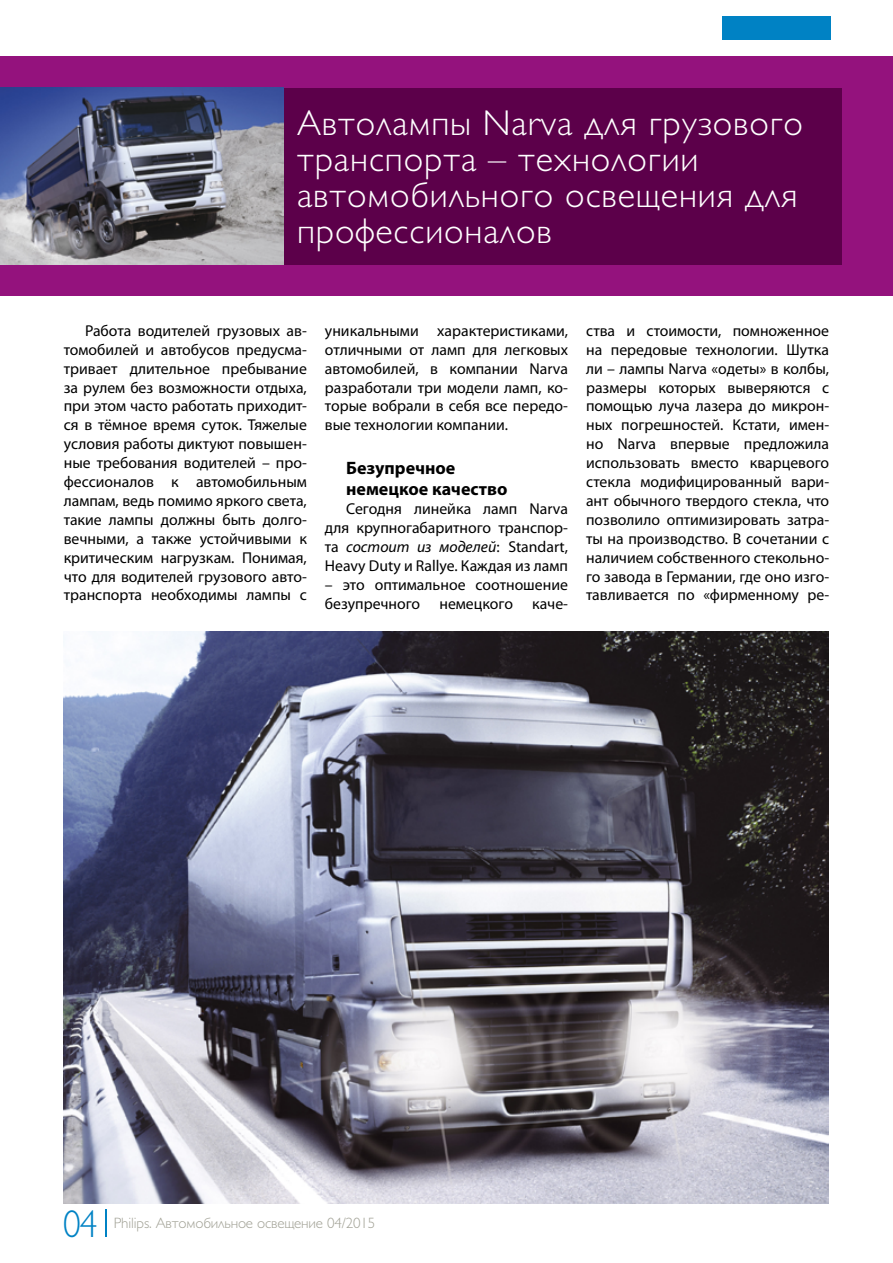
<style>
.page{position:relative;width:893px;height:1263px;background:#fff}
.page>*{position:absolute;margin:0;border:0;box-sizing:border-box;transform-origin:0 0}
.t1{font:300 38.85px "Gill Sans Cyr";color:#0082c4;scale:.91 1}
.t2{font:300 36px/36px "Gill Sans Cyr";letter-spacing:.025em;color:#fff}
.t3{font:700 18px/21.6px "Myriad Pro";color:#000}
.t4{font:15.75px/18.9px "Myriad Pro";color:#000;text-align:justify}
.t5{font:300 15px "Gill Sans Cyr";letter-spacing:-.01em;color:#a2a296}
.s1{font-style:italic}
</style>
<div class="page">
<div style="left:723px;top:17px;width:108px;height:23px;background:#0082c4"></div>
<hr style="left:105px;top:1209px;width:2px;height:27px;background:#0082c4">
<div style="left:0;top:56px;width:893px;height:240px;background:#94127d"></div>
<div style="left:219px;top:88px;width:623px;height:176px;background:#5c004a"></div>
<img style="left:0;top:87px;width:283px;height:177px">
<img style="left:64px;top:631px;width:764px;height:572px">
<h2 class="t2" style="left:297px;top:105px;width:508px">Автолампы Narva для грузового транспорта – технологии автомобильного освещения для профессионалов</h2>
<p class="t4" style="left:64px;top:321px;width:245px;text-indent:21px">Работа водителей грузовых ав&shy;томобилей и автобусов предусма&shy;тривает длительное пребывание за рулем без возможности отдыха, при этом часто работать приходит&shy;ся в тёмное время суток. Тяжелые условия работы диктуют повышен&shy;ные требования водителей – про&shy;фессионалов к автомобильным лампам, ведь помимо яркого света, такие лампы должны быть долго&shy;вечными, а также устойчивыми к критическим нагрузкам. Понимая, что для водителей грузового авто&shy;транспорта необходимы лампы с</p>
<p class="t4" style="left:325px;top:321px;width:245px">уникальными характеристиками, отличными от ламп для легковых автомобилей, в компании Narva разработали три модели ламп, ко&shy;торые вобрали в себя все передо&shy;вые технологии компании.</p>
<p class="t3" style="left:346px;top:456px;width:163px">Безупречное немецкое качество</p>
<p class="t4" style="left:325px;top:499px;width:245px;text-indent:21px">Сегодня линейка ламп Narva для крупногабаритного транспор&shy;та <span class="s1">состоит из моделей</span>: Standart, Heavy Duty и Rallye. Каждая из ламп</p>
<p class="t4" style="left:325px;top:575px;width:245px">– это оптимальное соотношение безупречного немецкого каче-</p>
<p class="t4" style="left:586px;top:321px;width:245px">ства и стоимости, помноженное на передовые технологии. Шутка ли – лампы Narva «одеты» в колбы, размеры которых выверяются с помощью луча лазера до микрон&shy;ных погрешностей. Кстати, имен&shy;но Narva впервые предложила использовать вместо кварцевого стекла модифицированный вари&shy;ант обычного твердого стекла, что позволило оптимизировать затра&shy;ты на производство. В сочетании с наличием собственного стекольно&shy;го завода в Германии, где оно изго&shy;тавливается по «фирменному ре-</p>
<h1 class="t1" style="left:63px;top:1201px;width:39px">04</h1>
<p class="t5" style="left:114px;top:1214px;width:263px">Philips. Автомобильное освещение 04/2015</p>
</div>
